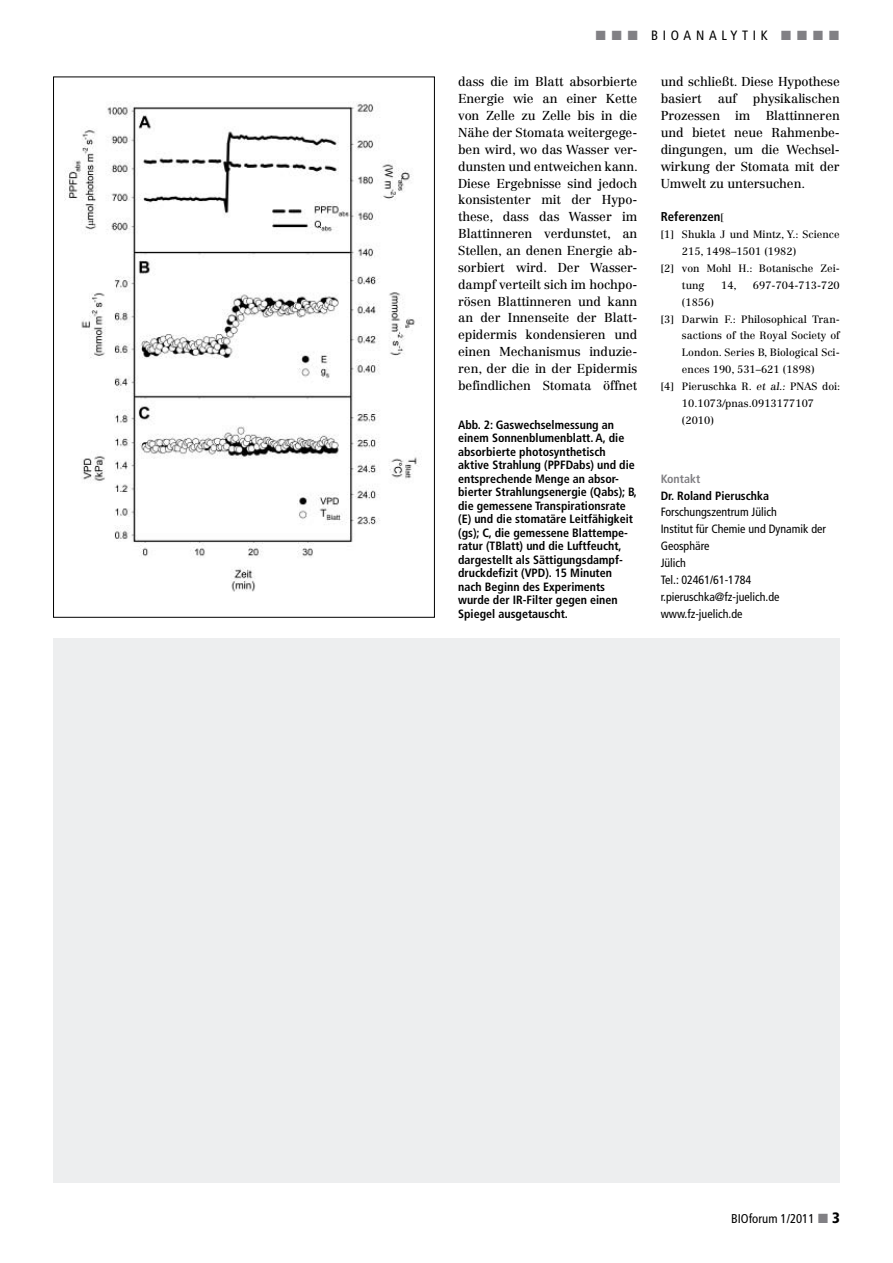
<style>
.page{position:relative;width:893px;height:1263px;background:#fff}
.page>*{position:absolute;margin:0;border:0;box-sizing:border-box;transform-origin:0 0}
.t1{font:condensed 13.5px "Frutiger LT Com";letter-spacing:.35em;color:#000}
.t2{font:12.75px/16.8px "Centennial LT Std";letter-spacing:-.01em;color:#000;text-align:justify}
.t3{font:condensed 12.75px "Frutiger LT Com";color:#000}
.t4{font:700 condensed 12.75px "Frutiger LT Com";color:#000}
.t5{font:700 condensed 12px/13.5px "Frutiger LT Com";color:#000}
.t6{font:condensed 12px/16.8px "Frutiger LT Com";color:#000}
.t7{font:700 condensed 12px "Frutiger LT Com";color:#818084}
.t8{font:10.5px "Centennial LT Std";color:#000}
.s1{color:#818084}
.s2{font-family:"Centennial LT Std";font-weight:400;font-stretch:normal;font-size:10.5px}
.s3{font-weight:900;font-size:15px}
</style>
<div class="page">
<img style="left:64px;top:101px;width:357px;height:491px">
<div style="left:53px;top:638px;width:787px;height:544px;background:#edeeef"></div>
<p class="t1" style="left:595px;top:27px;width:246px"><span class="s1">◼◼◼</span> Bioanalytik <span class="s1">◼◼◼◼</span></p>
<p class="t2" style="left:458px;top:74px;width:181px">dass die im Blatt absorbierte Energie wie an einer Kette von Zelle zu Zelle bis in die Nähe der Stomata weitergege&shy;ben wird, wo das Wasser ver&shy;dunsten und entweichen kann.<br>Diese Ergebnisse sind jedoch konsistenter mit der Hypo&shy;these, dass das Wasser im Blattinneren verdunstet, an Stellen, an denen Energie ab&shy;sorbiert wird. Der Wasser&shy;dampf verteilt sich im hochpo&shy;rösen Blattinneren und kann an der Innenseite der Blatt&shy;epidermis kondensieren und einen Mechanismus induzie&shy;ren, der die in der Epidermis befindlichen Stomata öffnet</p>
<p class="t5" style="left:458px;top:418px;width:180px">Abb. 2: Gaswechselmessung an einem Sonnenblumenblatt. A, die absorbierte photosynthetisch aktive Strahlung (PPFDabs) und die entsprechende Menge an absor&shy;bierter Strahlungsenergie (Qabs); B, die gemessene Transpirationsrate (E) und die stomatäre Leitfähigkeit (gs); C, die gemessene Blattempe&shy;ratur (TBlatt) und die Luftfeucht, dargestellt als Sättigungsdampf&shy;druckdefizit (VPD). 15 Minuten nach Beginn des Experiments wurde der IR-Filter gegen einen<br>Spiegel ausgetauscht.</p>
<p class="t2" style="left:661px;top:74px;width:181px">und schließt. Diese Hypothese basiert</p>
<p class="t2" style="left:718px;top:90px;width:21px">auf</p>
<p class="t2" style="left:661px;top:90px;width:181px;text-indent:92px">physikalischen Prozessen im Blattinneren und bietet neue Rahmenbe&shy;dingungen, um die Wechsel&shy;wirkung der Stomata mit der Umwelt zu untersuchen.</p>
<p class="t4" style="left:661px;top:209px;width:65px">Referenzen<span class="s2">[</span></p>
<p class="t8" style="left:661px;top:228px;width:181px">[1] Shukla J und Mintz, Y.: Science</p>
<p class="t8" style="left:682px;top:245px;width:116px">215, 1498–1501 (1982)</p>
<p class="t8" style="left:661px;top:262px;width:181px">[2] von Mohl H.: Botanische Zei-</p>
<p class="t8" style="left:682px;top:279px;width:24px">tung</p>
<p class="t8" style="left:721px;top:279px;width:17px">14,</p>
<p class="t8" style="left:753px;top:279px;width:88px">697-704-713-720</p>
<p class="t8" style="left:682px;top:296px;width:33px">(1856)</p>
<p class="t8" style="left:661px;top:313px;width:181px">[3] Darwin F.: Philosophical Tran-</p>
<p class="t8" style="left:682px;top:329px;width:159px">sactions of the Royal Society of</p>
<p class="t8" style="left:682px;top:346px;width:159px">London. Series B, Biological Sci-</p>
<p class="t8" style="left:682px;top:363px;width:134px">ences 190, 531–621 (1898)</p>
<p class="t8" style="left:661px;top:380px;width:181px">[4] Pieruschka R. et al.: PNAS doi:</p>
<p class="t8" style="left:682px;top:397px;width:134px">10.1073/pnas.0913177107</p>
<p class="t8" style="left:682px;top:414px;width:33px">(2010)</p>
<p class="t7" style="left:661px;top:471px;width:41px">Kontakt</p>
<p class="t5" style="left:661px;top:489px;width:110px">Dr. Roland Pieruschka</p>
<p class="t6" style="left:661px;top:504px;width:167px">Forschungszentrum Jülich<br>Institut für Chemie und Dynamik der<br>Geosphäre<br>Jülich<br>Tel.: 02461/61-1784 r.pieruschka@fz-juelich.de www.fz-juelich.de</p>
<p class="t3" style="left:731px;top:1211px;width:110px">BIOforum 1/2011 <span class="s1">◼</span> <span class="s3">3</span></p>
</div>
